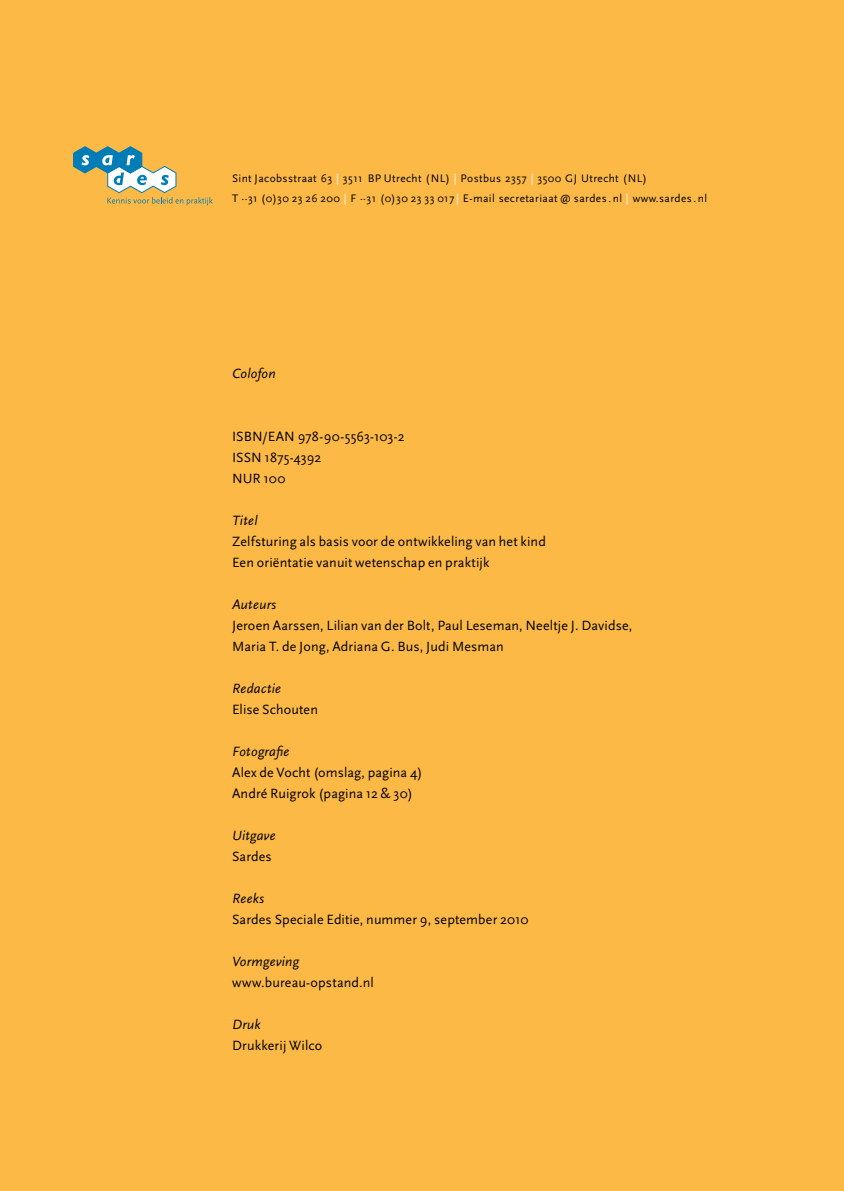
<style>
.page{position:relative;width:844px;height:1191px;background:#fff}
.page>*{position:absolute;margin:0;border:0;box-sizing:border-box;transform-origin:0 0}
.t1{font:14px/21px "Scala Sans";letter-spacing:.005em;color:#000}
.t2{font:italic 14px "Scala Sans";letter-spacing:.015em;color:#000}
.t3{font:11.38px/20.1px "Scala Sans";letter-spacing:.035em;color:#000}
.s1{color:#fff}
</style>
<div class="page">
<div style="left:0;top:0;width:843px;height:1191px;background:#fdb945"></div>
<svg style="left:73px;top:146px;width:140px;height:60px"></svg>
<p class="t3" style="left:232px;top:168px;width:476px">Sint Jacobsstraat 63 <span class="s1">|</span> 3511 BP Utrecht (NL) <span class="s1">|</span> Postbus 2357 <span class="s1">|</span> 3500 GJ Utrecht (NL)<br>T ..31 (0)30 23 26 200 <span class="s1">|</span> F ..31 (0)30 23 33 017 <span class="s1">|</span> E-mail secretariaat @ sardes.nl <span class="s1">|</span> www.sardes.nl</p>
<p class="t2" style="left:232px;top:366px;width:45px">Colofon</p>
<p class="t1" style="left:232px;top:426px;width:174px">ISBN/EAN 978-90-5563-103-2<br>ISSN 1875-4392<br>NUR 100</p>
<p class="t2" style="left:232px;top:513px;width:27px">Titel</p>
<p class="t1" style="left:232px;top:531px;width:315px">Zelfsturing als basis voor de ontwikkeling van het kind<br>Een oriëntatie vanuit wetenschap en praktijk</p>
<p class="t2" style="left:232px;top:597px;width:46px">Auteurs</p>
<p class="t1" style="left:232px;top:615px;width:401px">Jeroen Aarssen, Lilian van der Bolt, Paul Leseman, Neeltje J. Davidse,<br>Maria T. de Jong, Adriana G. Bus, Judi Mesman</p>
<p class="t2" style="left:232px;top:681px;width:51px">Redactie</p>
<p class="t1" style="left:232px;top:699px;width:87px">Elise Schouten</p>
<p class="t2" style="left:232px;top:744px;width:59px">Fotografie</p>
<p class="t1" style="left:232px;top:762px;width:192px">Alex de Vocht (omslag, pagina 4)<br>André Ruigrok (pagina 12 &amp; 30)</p>
<p class="t2" style="left:232px;top:828px;width:45px">Uitgave</p>
<p class="t1" style="left:232px;top:846px;width:41px">Sardes</p>
<p class="t2" style="left:232px;top:891px;width:34px">Reeks</p>
<p class="t1" style="left:232px;top:909px;width:298px">Sardes Speciale Editie, nummer 9, september 2010</p>
<p class="t2" style="left:232px;top:954px;width:68px">Vormgeving</p>
<p class="t1" style="left:232px;top:972px;width:143px">www.bureau-opstand.nl</p>
<p class="t2" style="left:232px;top:1017px;width:30px">Druk</p>
<p class="t1" style="left:232px;top:1035px;width:92px">Drukkerij Wilco</p>
</div>
